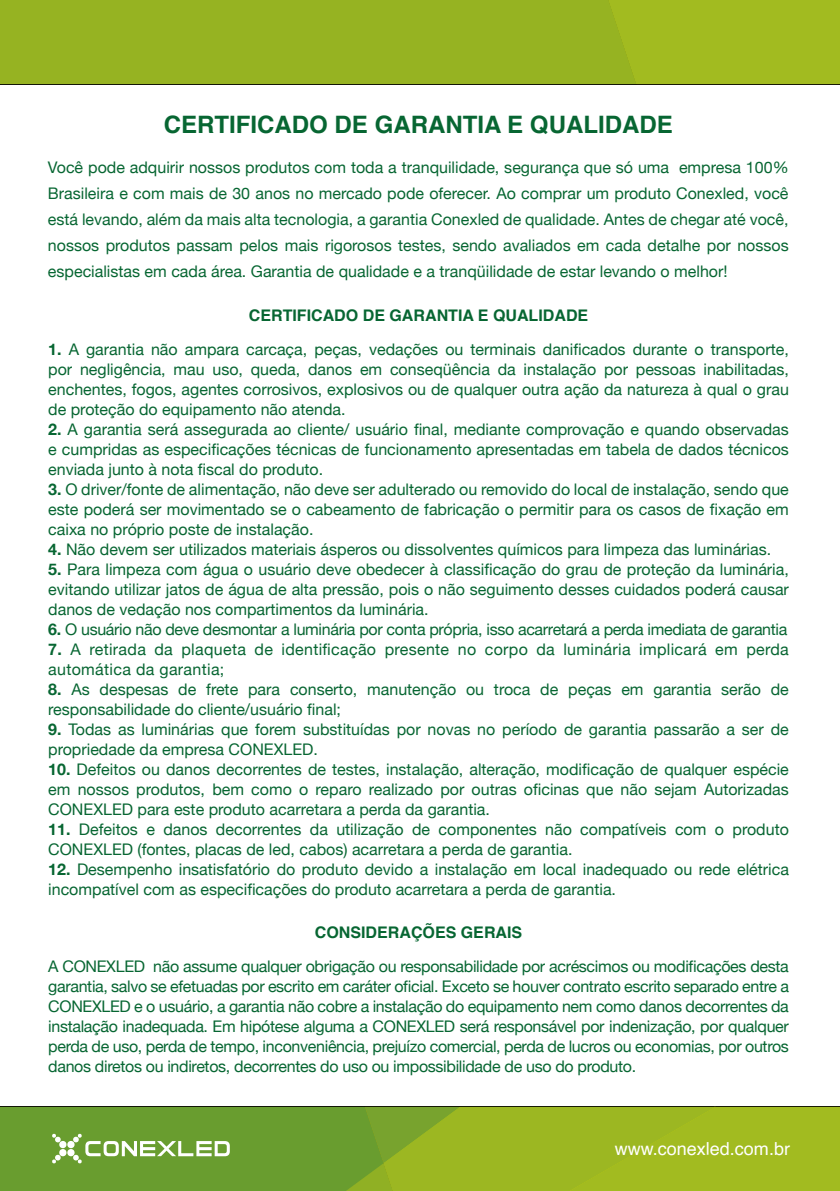
<style>
.page{position:relative;width:840px;height:1191px;background:#fff}
.page>*{position:absolute;margin:0;border:0;box-sizing:border-box;transform-origin:0 0}
.t1{font:700 24px "Helvetica";color:#076632}
.t2{font:18px "Helvetica";color:#fff}
.t3{font:16px/20px "Helvetica Neue";color:#076632;text-align:justify}
.t4{font:16px/20px "Helvetica Neue";letter-spacing:.02em;color:#076632}
.t5{font:16px "Helvetica Neue";letter-spacing:-.02em;color:#076632}
.t6{font:700 16px "Helvetica";color:#076632}
.s1{font-weight:700}
</style>
<div class="page">
<svg style="left:0;top:0;width:839px;height:84px;background:#99b521"></svg>
<svg style="left:0;top:1107px;width:839px;height:84px;background:#88ad2b"></svg>
<h1 class="t1" style="left:164px;top:105px;width:510px">CERTIFICADO DE GARANTIA E QUALIDADE</h1>
<p class="t3" style="left:48px;top:154px;width:741px;line-height:26px">Você pode adquirir nossos produtos com toda a tranquilidade, segurança que só uma empresa 100% Brasileira e com mais de 30 anos no mercado pode oferecer. Ao comprar um produto Conexled, você está levando, além da mais alta tecnologia, a garantia Conexled de qualidade. Antes de chegar até você, nossos produtos passam pelos mais rigorosos testes, sendo avaliados em cada detalhe por nossos especialistas em cada área. Garantia de qualidade e a tranqüilidade de estar levando o melhor!</p>
<p class="t6" style="left:249px;top:302px;width:340px">CERTIFICADO DE GARANTIA E QUALIDADE</p>
<p class="t3" style="left:48px;top:339px;width:741px"><span class="s1">1.</span> A garantia não ampara carcaça, peças, vedações ou terminais danificados durante o transporte, por negligência, mau uso, queda, danos em conseqüência da instalação por pessoas inabilitadas, enchentes, fogos, agentes corrosivos, explosivos ou de qualquer outra ação da natureza à qual o grau de proteção do equipamento não atenda.</p>
<p class="t3" style="left:48px;top:419px;width:741px"><span class="s1">2.</span> A garantia será assegurada ao cliente/ usuário final, mediante comprovação e quando observadas e cumpridas as especificações técnicas de funcionamento apresentadas em tabela de dados técnicos enviada junto à nota fiscal do produto.</p>
<p class="t3" style="left:48px;top:479px;width:741px"><span class="s1">3.</span> O driver/fonte de alimentação, não deve ser adulterado ou removido do local de instalação, sendo que este poderá ser movimentado se o cabeamento de fabricação o permitir para os casos de fixação em caixa no próprio poste de instalação.</p>
<p class="t3" style="left:48px;top:539px;width:724px"><span class="s1">4.</span> Não devem ser utilizados materiais ásperos ou dissolventes químicos para limpeza das luminárias.</p>
<p class="t3" style="left:48px;top:559px;width:741px"><span class="s1">5.</span> Para limpeza com água o usuário deve obedecer à classificação do grau de proteção da luminária, evitando utilizar jatos de água de alta pressão, pois o não seguimento desses cuidados poderá causar danos de vedação nos compartimentos da luminária.</p>
<p class="t5" style="left:48px;top:620px;width:740px"><span class="s1">6.</span> O usuário não deve desmontar a luminária por conta própria, isso acarretará a perda imediata de garantia</p>
<p class="t4" style="left:48px;top:639px;width:741px"><span class="s1">7.</span> A retirada da plaqueta de identificação presente no corpo da luminária implicará em perda automática da garantia;</p>
<p class="t3" style="left:48px;top:679px;width:741px"><span class="s1">8.</span> As despesas de frete para conserto, manutenção ou troca de peças em garantia serão de responsabilidade do cliente/usuário final;</p>
<p class="t3" style="left:48px;top:719px;width:741px"><span class="s1">9.</span> Todas as luminárias que forem substituídas por novas no período de garantia passarão a ser de propriedade da empresa CONEXLED.</p>
<p class="t3" style="left:48px;top:759px;width:741px"><span class="s1">10.</span> Defeitos ou danos decorrentes de testes, instalação, alteração, modificação de qualquer espécie em nossos produtos, bem como o reparo realizado por outras oficinas que não sejam Autorizadas CONEXLED para este produto acarretara a perda da garantia.</p>
<p class="t3" style="left:48px;top:819px;width:741px"><span class="s1">11.</span> Defeitos e danos decorrentes da utilização de componentes não compatíveis com o produto<br>CONEXLED (fontes, placas de led, cabos) acarretara a perda de garantia.</p>
<p class="t3" style="left:48px;top:859px;width:741px"><span class="s1">12.</span> Desempenho insatisfatório do produto devido a instalação em local inadequado ou rede elétrica incompatível com as especificações do produto acarretara a perda de garantia.</p>
<p class="t6" style="left:315px;top:919px;width:209px">CONSIDERAÇÕES GERAIS</p>
<p class="t3" style="left:48px;top:956px;width:741px">A CONEXLED não assume qualquer obrigação ou responsabilidade por acréscimos ou modificações desta garantia, salvo se efetuadas por escrito em caráter oficial. Exceto se houver contrato escrito separado entre a CONEXLED e o usuário, a garantia não cobre a instalação do equipamento nem como danos decorrentes da instalação inadequada. Em hipótese alguma a CONEXLED será responsável por indenização, por qualquer perda de uso, perda de tempo, inconveniência, prejuízo comercial, perda de lucros ou economias, por outros danos diretos ou indiretos, decorrentes do uso ou impossibilidade de uso do produto.</p>
<p class="t2" style="left:614px;top:1134px;width:177px">www.conexled.com.br</p>
</div>
